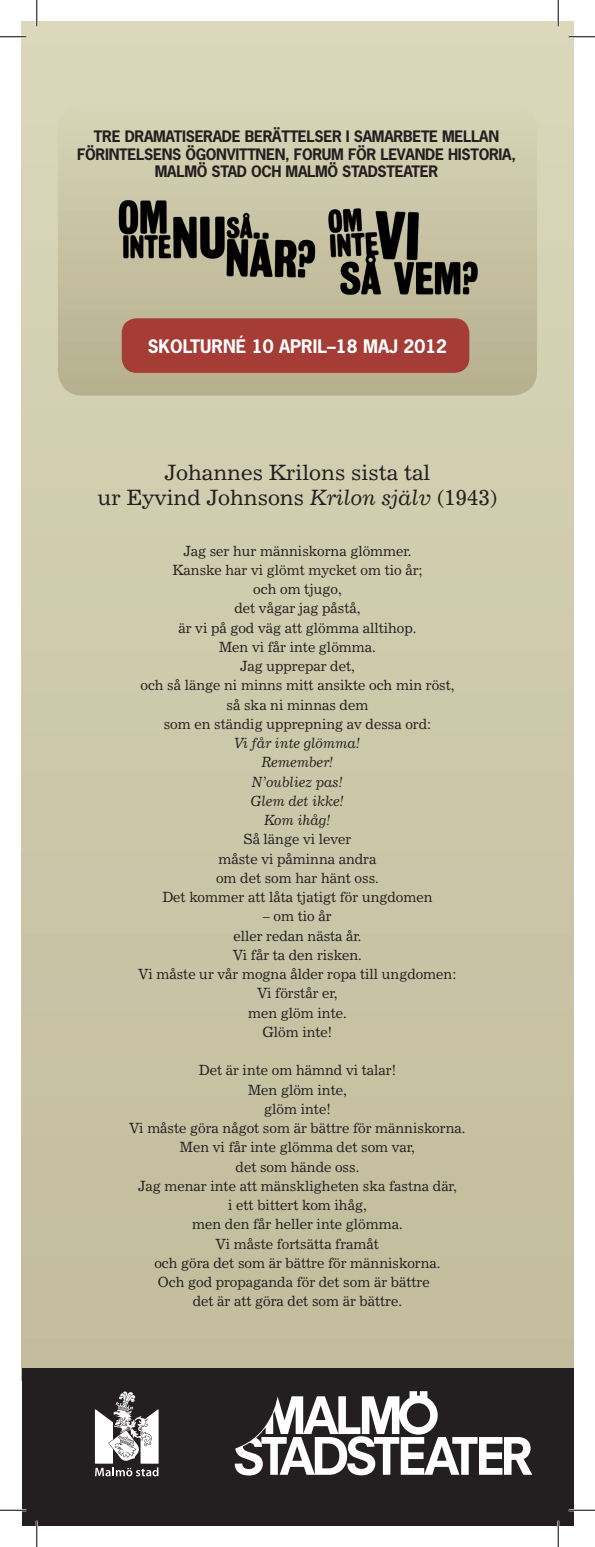
<style>
.page{position:relative;width:595px;height:1547px;background:#fff}
.page>*{position:absolute;margin:0;border:0;box-sizing:border-box;transform-origin:0 0}
.t1{font:21px/24.5px "News 702 BT";color:#231f20;text-align:center}
.t2{font:700 17.5px "News Gothic";color:#fff}
.t3{font:700 14.88px/17.8px "News Gothic";letter-spacing:-.02em;color:#231f20;text-align:center}
.t4{font:14px/19.2px "News 702 BT";color:#231f20;text-align:center;scale:.95 1}
.t5{font:italic 14px/19.2px "News 702 BT";color:#231f20;text-align:center;scale:.95 1}
.s1{font-style:italic}
</style>
<div class="page">
<div style="left:22px;top:22px;width:550px;height:1359px;background:linear-gradient(to bottom,#dbd7bb,#c2bb9c)"></div>
<svg style="left:58px;top:105px;width:479px;height:291px;background:#c9c4a5"></svg>
<div style="left:22px;top:1368px;width:550px;height:157px;background:#231f20"></div>
<div style="left:122px;top:318px;width:347px;height:55px;background:#a53c36;border-radius:15px"></div>
<img style="left:105px;top:189px;width:386px;height:115px">
<svg style="left:95px;top:1391px;width:63px;height:85px"></svg>
<svg style="left:234px;top:1391px;width:298px;height:84px"></svg>
<hr style="left:0;top:36px;width:26px;height:2px;background:#fff">
<hr style="left:568px;top:36px;width:26px;height:2px;background:#fff">
<hr style="left:0;top:1509px;width:26px;height:2px;background:#fff">
<hr style="left:568px;top:1509px;width:26px;height:2px;background:#fff">
<hr style="left:36px;top:0;width:2px;height:26px;background:#fff">
<hr style="left:36px;top:1521px;width:2px;height:26px;background:#fff">
<hr style="left:557px;top:0;width:2px;height:26px;background:#fff">
<hr style="left:557px;top:1521px;width:2px;height:26px;background:#fff">
<svg style="left:0;top:36px;width:26px;height:1px"></svg>
<svg style="left:568px;top:36px;width:26px;height:1px"></svg>
<svg style="left:0;top:1510px;width:26px;height:1px"></svg>
<svg style="left:568px;top:1510px;width:26px;height:1px"></svg>
<svg style="left:36px;top:0;width:1px;height:26px"></svg>
<svg style="left:36px;top:1521px;width:1px;height:26px"></svg>
<svg style="left:557px;top:0;width:1px;height:26px"></svg>
<svg style="left:557px;top:1521px;width:1px;height:26px"></svg>
<p class="t3" style="left:77px;top:127px;width:440px">TRE DRAMATISERADE BERÄTTELSER I SAMARBETE MELLAN<br>FÖRINTELSENS ÖGONVITTNEN , FORUM FÖR LEVANDE HISTORIA,<br>MALMÖ STAD OCH MALMÖ STADSTEATER</p>
<p class="t2" style="left:148px;top:334px;width:142px">SKOLTURNÉ 10 APRIL</p>
<p class="t2" style="left:327px;top:334px;width:121px">–18 MAJ 2012</p>
<h1 class="t1" style="left:98px;top:460px;width:400px">Johannes Krilons sista tal<br>ur Eyvind Johnsons <span class="s1">Krilon själv</span> (1943)</h1>
<p class="t4" style="left:140px;top:541px;width:332px">Jag ser hur människorna glömmer.<br>Kanske har vi glömt mycket om tio år;<br>och om tjugo,<br>det vågar jag påstå,<br>är vi på god väg att glömma alltihop.<br>Men vi får inte glömma.<br>Jag upprepar det,<br>och så länge ni minns mitt ansikte och min röst, så ska ni minnas dem<br>som en ständig upprepning av dessa ord:</p>
<p class="t5" style="left:234px;top:733px;width:134px">Vi får inte glömma!<br>Remember!<br>N’oubliez pas!<br>Glem det ikke!<br>Kom ihåg!</p>
<p class="t4" style="left:162px;top:829px;width:286px">Så länge vi lever<br>måste vi påminna andra<br>om det som har hänt oss.<br>Det kommer att låta tjatigt för ungdomen</p>
<p class="t4" style="left:138px;top:906px;width:336px">– om tio år<br>eller redan nästa år.<br>Vi får ta den risken.<br>Vi måste ur vår mogna ålder ropa till ungdomen:<br>Vi förstår er,<br>men glöm inte.<br>Glöm inte!</p>
<p class="t4" style="left:129px;top:1060px;width:355px">Det är inte om hämnd vi talar!<br>Men glöm inte,<br>glöm inte!<br>Vi måste göra något som är bättre för människorna.<br>Men vi får inte glömma det som var,<br>det som hände oss.<br>Jag menar inte att mänskligheten ska fastna där,<br>i ett bittert kom ihåg,<br>men den får heller inte glömma.<br>Vi måste fortsätta framåt<br>och göra det som är bättre för människorna.<br>Och god propaganda för det som är bättre<br>det är att göra det som är bättre.</p>
</div>
